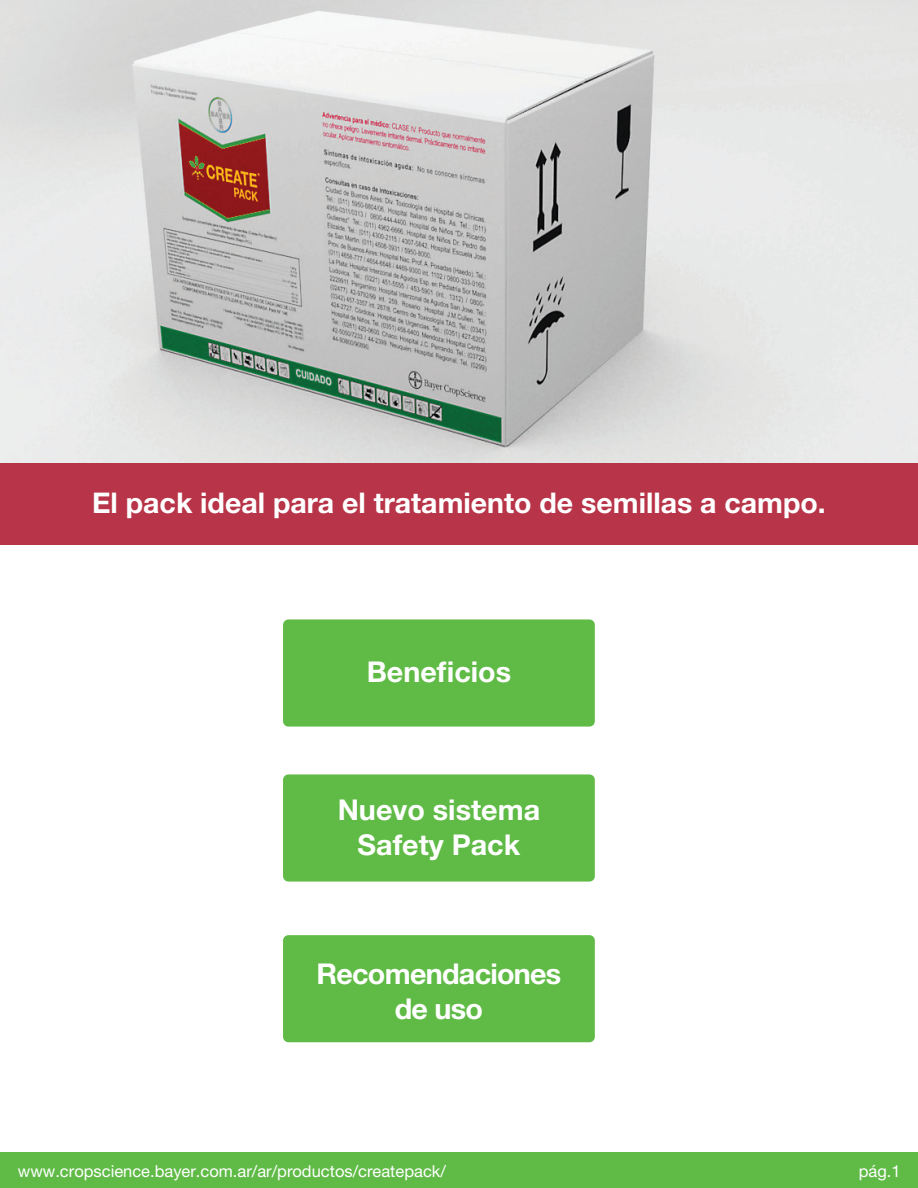
<style>
.page{position:relative;width:918px;height:1188px;background:#fff}
.page>*{position:absolute;margin:0;border:0;box-sizing:border-box;transform-origin:0 0}
.t1{font:700 28.65px/34.5px "Helvetica Neue LT Pro";color:#fff;text-align:center}
.t2{font:700 28.65px/34.5px "Helvetica Neue LT Pro";letter-spacing:-.025em;color:#fff;text-align:center}
.t3{font:700 28.5px "Helvetica Neue LT Pro";color:#fff}
.t4{font:16.5px "Helvetica Neue LT Pro";color:#fff}
</style>
<div class="page">
<img style="left:0;top:0;width:918px;height:463px">
<div style="left:0;top:463px;width:918px;height:82px;background:#b83448"></div>
<div style="left:283px;top:619px;width:312px;height:108px;background:#60bb46;border-radius:5px"></div>
<div style="left:283px;top:774px;width:312px;height:108px;background:#60bb46;border-radius:5px"></div>
<div style="left:283px;top:935px;width:312px;height:107px;background:#60bb46;border-radius:5px"></div>
<div style="left:0;top:1153px;width:918px;height:35px;background:#60bb46"></div>
<h2 class="t3" style="left:92px;top:485px;width:735px">El pack ideal para el tratamiento de semillas a campo.</h2>
<h1 class="t1" style="left:367px;top:654px;width:146px">Beneficios</h1>
<h1 class="t1" style="left:338px;top:792px;width:204px">Nuevo sistema<br>Safety Pack</h1>
<h1 class="t2" style="left:316px;top:956px;width:246px">Recomendaciones de uso</h1>
<p class="t4" style="left:18px;top:1161px;width:430px">www.cropscience.bayer.com.ar/ar/productos/createpack/</p>
<p class="t4" style="left:859px;top:1161px;width:43px">pág.1</p>
</div>
